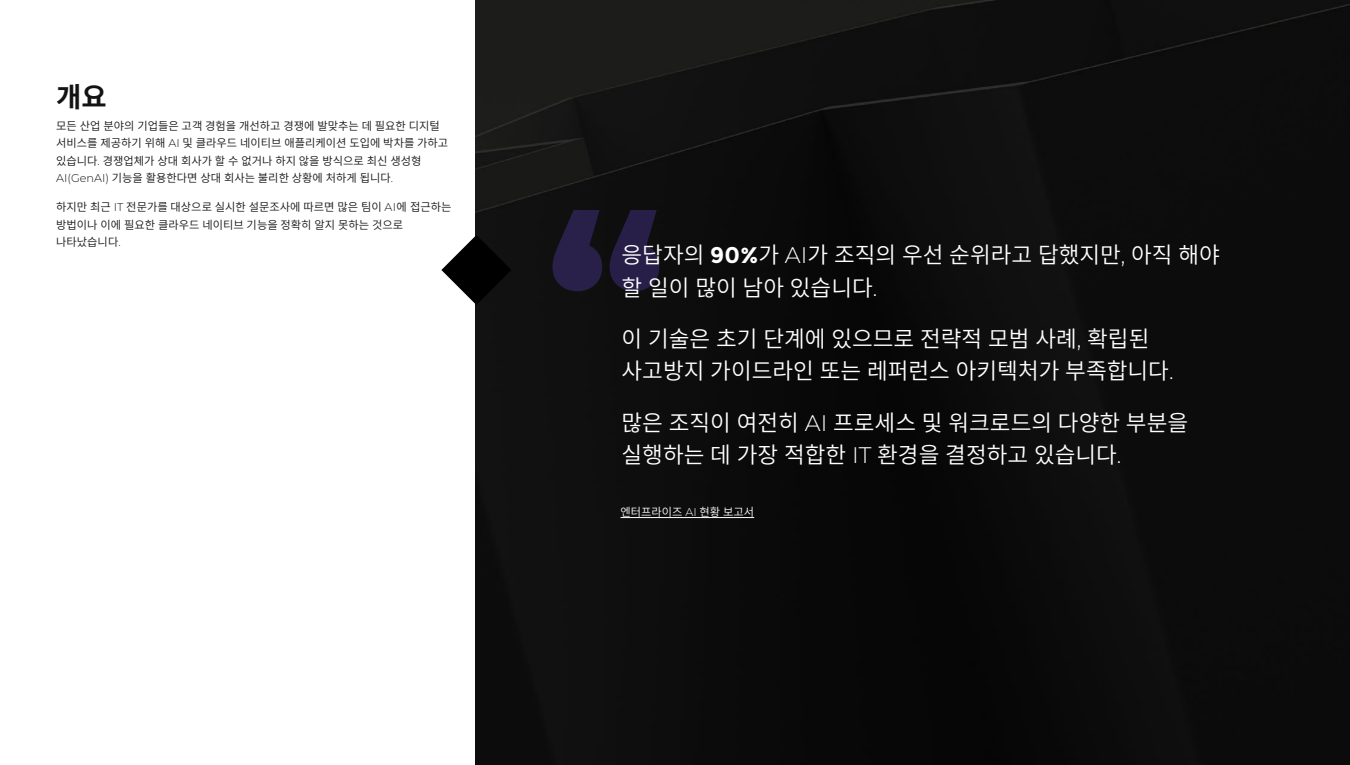
<style>
.page{position:relative;width:1350px;height:765px;background:#fff}
.page>*{position:absolute;margin:0;border:0;box-sizing:border-box;transform-origin:0 0}
.H1_Headline{font:700 27.5px "Noto Sans CJ Kkr";color:#131313}
.Pull_Quote{font:600 22.5px/32.5px "Noto Sans CJ Kkr";color:#fff}
.Introduction_Text{font:600 11.25px/17.5px "Noto Sans CJ Kkr";color:#131313}
.Introduction_Text-2{font:600 11.25px "Noto Sans CJ Kkr";color:#fff}
.s1{font-family:"Montserrat";font-weight:300}
.s2{font-family:"Montserrat";font-weight:700}
</style>
<div class="page">
<div style="left:475px;top:0;width:875px;height:765px;background:#0c0c0c"></div>
<svg style="left:441px;top:235px;width:70px;height:70px"></svg>
<svg style="left:553px;top:210px;width:106px;height:81px;background:#201a36"></svg>
<hr style="left:620px;top:517px;width:134px;height:1px;background:#fff">
<p class="H1_Headline" style="left:56px;top:82px;width:52px">개요</p>
<p class="Introduction_Text" style="left:56px;top:117px;width:394px">모든 산업 분야의 기업들은 고객 경험을 개선하고 경쟁에 발맞추는 데 필요한 디지털 서비스를 제공하기 위해 <span class="s1">AI</span> 및 클라우드 네이티브 애플리케이션 도입에 박차를 가하고 있습니다<span class="s1">.</span> 경쟁업체가 상대 회사가 할 수 없거나 하지 않을 방식으로 최신 생성형 <span class="s1">AI(GenAI)</span> 기능을 활용한다면 상대 회사는 불리한 상황에 처하게 됩니다<span class="s1">.</span></p>
<p class="Introduction_Text" style="left:56px;top:199px;width:397px">하지만 최근 <span class="s1">IT</span> 전문가를 대상으로 실시한 설문조사에 따르면 많은 팀이 <span class="s1">AI</span>에 접근하는 방법이나 이에 필요한 클라우드 네이티브 기능을 정확히 알지 못하는 것으로 나타났습니다<span class="s1">.</span></p>
<p class="Pull_Quote" style="left:622px;top:239px;width:600px">응답자의 <span class="s2">90%</span>가 <span class="s1">AI</span>가 조직의 우선 순위라고 답했지만<span class="s1">,</span> 아직 해야 할 일이 많이 남아 있습니다<span class="s1">.</span></p>
<p class="Pull_Quote" style="left:622px;top:323px;width:553px">이 기술은 초기 단계에 있으므로 전략적 모범 사례<span class="s1">,</span> 확립된 사고방지 가이드라인 또는 레퍼런스 아키텍처가 부족합니다<span class="s1">.</span></p>
<p class="Pull_Quote" style="left:622px;top:407px;width:568px">많은 조직이 여전히 <span class="s1">AI</span> 프로세스 및 워크로드의 다양한 부분을 실행하는 데 가장 적합한 <span class="s1">IT</span> 환경을 결정하고 있습니다<span class="s1">.</span></p>
<p class="Introduction_Text-2" style="left:620px;top:505px;width:135px">엔터프라이즈 <span class="s1">AI</span> 현황 보고서</p>
</div>
